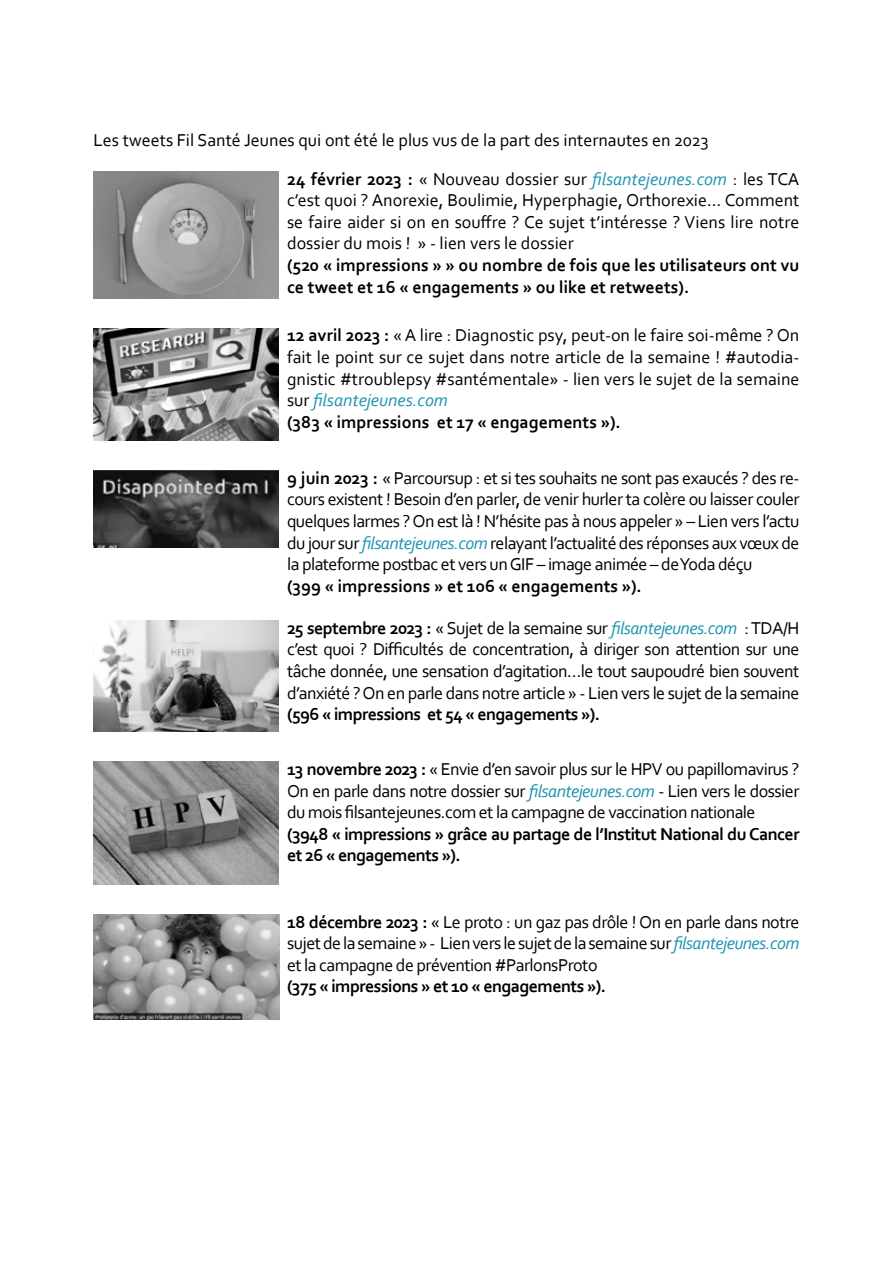
<style>
.page{position:relative;width:893px;height:1263px;background:#fff}
.page>*{position:absolute;margin:0;border:0;box-sizing:border-box;transform-origin:0 0}
.t1{font:18px/21.6px "Corbel";color:#000;text-align:justify}
.t2{font:700 18px/21.6px "Corbel";letter-spacing:-.03em;color:#000}
.t3{font:700 18px/21.6px "Corbel";color:#000}
.s1{font-weight:700}
.s2{font-style:italic;color:#1f94b1}
</style>
<div class="page">
<img style="left:94px;top:171px;width:184px;height:127px">
<img style="left:94px;top:328px;width:184px;height:112px">
<img style="left:94px;top:470px;width:184px;height:78px">
<img style="left:94px;top:620px;width:184px;height:112px">
<img style="left:94px;top:762px;width:184px;height:122px">
<img style="left:94px;top:914px;width:186px;height:106px">
<p class="t1" style="left:287px;top:121px;width:514px;line-height:38.2px;text-indent:-193px">Les tweets Fil Santé Jeunes qui ont été le plus vus de la part des internautes en 2023<br><span class="s1">24 février 2023 :</span> « Nouveau dossier sur <span class="s2">filsantejeunes.com</span> : les TCA</p>
<p class="t1" style="left:287px;top:189px;width:514px">c’est quoi ? Anorexie, Boulimie, Hyperphagie, Orthorexie… Comment se faire aider si on en souffre ? Ce sujet t’intéresse ? Viens lire notre dossier du mois ! » - lien vers le dossier</p>
<p class="t3" style="left:287px;top:254px;width:514px">(520 « impressions » » ou nombre de fois que les utilisateurs ont vu ce tweet et 16 « engagements » ou like et retweets).</p>
<p class="t1" style="left:287px;top:324px;width:514px;text-align:left"><span class="s1">12 avril 2023 :</span> « A lire : Diagnostic psy, peut-on le faire soi-même ? On fait le point sur ce sujet dans notre article de la semaine ! #autodia&shy;gnistic #troublepsy #santémentale» - lien vers le sujet de la semaine sur <span class="s2">filsantejeunes.com<br></span><span class="s1">(383 « impressions et 17 « engagements »).</span></p>
<p class="t1" style="left:287px;top:466px;width:514px"><span class="s1">9 juin 2023 :</span> « Parcoursup : et si tes souhaits ne sont pas exaucés ? des re&shy;cours existent ! Besoin d’en parler, de venir hurler ta colère ou laisser couler quelques larmes ? On est là ! N’hésite pas à nous appeler » – Lien vers l’actu du jour sur <span class="s2">filsantejeunes.com</span> relayant l’actualité des réponses aux vœux de la plateforme postbac et vers un GIF – image animée – de Yoda déçu</p>
<p class="t3" style="left:287px;top:574px;width:356px">(399 « impressions » et 106 « engagements »).</p>
<p class="t1" style="left:287px;top:617px;width:514px"><span class="s1">25 septembre 2023 :</span> « Sujet de la semaine sur <span class="s2">filsantejeunes.com</span> : TDA/H c’est quoi ? Difficultés de concentration, à diriger son attention sur une tâche donnée, une sensation d’agitation…le tout saupoudré bien souvent d’anxiété ? On en parle dans notre article » - Lien vers le sujet de la semaine</p>
<p class="t2" style="left:287px;top:703px;width:315px">(596 « impressions et 54 « engagements »).</p>
<p class="t1" style="left:287px;top:758px;width:514px"><span class="s1">13 novembre 2023 :</span> « Envie d’en savoir plus sur le HPV ou papillomavirus ?<br>On en parle dans notre dossier sur <span class="s2">filsantejeunes.com</span> - Lien vers le dossier du mois filsantejeunes.com et la campagne de vaccination nationale</p>
<p class="t2" style="left:287px;top:823px;width:514px">(3948 « impressions » grâce au partage de l’Institut National du Cancer et 26 « engagements »).</p>
<p class="t1" style="left:287px;top:910px;width:514px"><span class="s1">18 décembre 2023 :</span> « Le proto : un gaz pas drôle ! On en parle dans notre sujet de la semaine » - Lien vers le sujet de la semaine sur <span class="s2">filsantejeunes.com </span>et la campagne de prévention #ParlonsProto</p>
<p class="t2" style="left:287px;top:975px;width:321px">(375 « impressions » et 10 « engagements »).</p>
</div>
